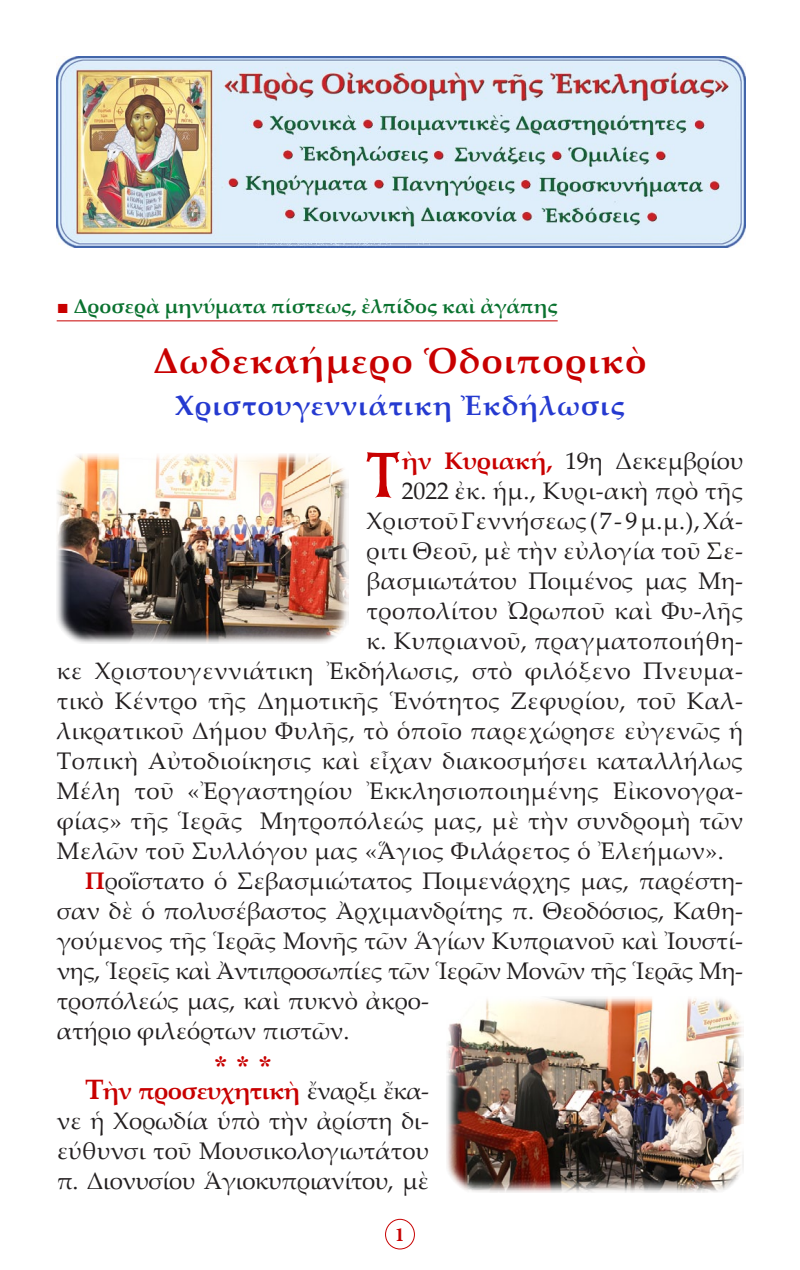
<style>
.page{position:relative;width:800px;height:1270px;background:#fff}
.page>*{position:absolute;margin:0;border:0;box-sizing:border-box;transform-origin:0 0}
.t1{font:63.8px "BYZIMAK";color:#c80000}
.t2{font:700 36px "Palatino Linotype";letter-spacing:.03em;color:#c80000}
.t3{font:700 28px "Palatino Linotype";letter-spacing:.03em;color:#253ad0}
.t4{font:28px "CTOS New Times Bold Test 1";color:#c80000}
.t5{font:24px/30px "Palatino Linotype";letter-spacing:.02em;color:#231f20;text-align:justify}
.t6{font:24px "Palatino Linotype";letter-spacing:-.02em;color:#231f20}
.t7{font:24px "Palatino Linotype";color:#231f20}
.t8{font:700 24px "Palatino Linotype";letter-spacing:-.03em;color:#c80000}
.t9{font:700 20px "Palatino Linotype";color:#0a722f}
.t10{font:700 20px "Minion Pro";color:#c80000}
.s1{font-family:"Times New Roman";font-weight:400;color:#c80000}
.s2{font-weight:700;color:#c80000}
.s3{font-size:28px}
.s4{font-weight:400;color:#231f20}
</style>
<div class="page">
<div style="left:385px;top:1219px;width:30px;height:30px;border:1px solid #c80000;border-radius:50%"></div>
<hr style="left:57px;top:321px;width:501px;height:1px;background:#c80000">
<img style="left:57px;top:57px;width:689px;height:191px">
<img style="left:57px;top:453px;width:292px;height:191px">
<img style="left:446px;top:997px;width:297px;height:196px">
<p class="t9" style="left:57px;top:292px;width:502px"><span class="s1">■</span> Δροσερὰ μηνύματα πίστεως, ἐλπίδος καὶ ἀγάπης</p>
<p class="t2" style="left:153px;top:335px;width:495px">Δωδεκαήμερο Ὁδοιπορικὸ</p>
<p class="t3" style="left:175px;top:385px;width:451px">Χριστουγεννιάτικη Ἐκδήλωσις</p>
<p class="t1" style="left:364px;top:437px;width:39px">Τ</p>
<p class="t5" style="left:366px;top:445px;width:378px;text-align:right"><span class="s2">ὴν Κυριακή,</span> 19η Δεκεμβρίου<br>2022 ἐκ. ἡμ., Κυρι-ακὴ πρὸ τῆς<br>Χριστοῦ Γεννήσεως (7- 9 μ.μ.), Χά&shy;ριτι Θεοῦ, μὲ τὴν εὐλογία τοῦ Σε&shy;βασμιωτάτου Ποιμένος μας Μη-</p>
<p class="t5" style="left:366px;top:595px;width:378px">τροπολίτου Ὠρωποῦ καὶ Φυ-λῆς</p>
<p class="t5" style="left:366px;top:625px;width:378px">κ. Κυπριανοῦ, πραγματοποιήθη-</p>
<p class="t5" style="left:57px;top:655px;width:688px">κε Χριστουγεννιάτικη Ἐκδήλωσις, στὸ φιλόξενο Πνευμα-</p>
<p class="t5" style="left:57px;top:685px;width:688px">τικὸ Κέντρο τῆς Δημοτικῆς Ἑνότητος Ζεφυρίου, τοῦ Καλ-</p>
<p class="t5" style="left:57px;top:715px;width:688px">λικρατικοῦ Δήμου Φυλῆς, τὸ ὁποῖο παρεχώρησε εὐγενῶς ἡ</p>
<p class="t5" style="left:57px;top:745px;width:688px">Τοπικὴ Αὐτοδιοίκησις καὶ εἶχαν διακοσμήσει καταλλήλως</p>
<p class="t5" style="left:57px;top:775px;width:688px">Μέλη τοῦ «Ἐργαστηρίου Ἐκκλησιοποιημένης Εἰκονογρα-</p>
<p class="t5" style="left:57px;top:805px;width:688px">φίας» τῆς Ἱερᾶς Μητροπόλεώς μας, μὲ τὴν συνδρομὴ τῶν</p>
<p class="t5" style="left:57px;top:835px;width:669px">Μελῶν τοῦ Συλλόγου μας «Ἅγιος Φιλάρετος ὁ Ἐλεήμων».</p>
<p class="t5" style="left:57px;top:865px;width:688px;text-indent:28px"><span class="s2">Π</span>ροΐστατο ὁ Σεβασμιώτατος Ποιμενάρχης μας, παρέστη&shy;σαν δὲ ὁ πολυσέβαστος Ἀρχιμανδρίτης π. Θεοδόσιος, Καθη&shy;γούμενος τῆς Ἱερᾶς Μονῆς τῶν Ἁγίων Κυπριανοῦ καὶ Ἰουστί-</p>
<p class="t6" style="left:57px;top:954px;width:688px">νης, Ἱερεῖς καὶ Ἀντιπροσωπίες τῶν Ἱερῶν Μονῶν τῆς Ἱερᾶς Μη-</p>
<p class="t7" style="left:57px;top:984px;width:374px">τροπόλεώς μας, καὶ πυκνὸ ἀκρο-</p>
<p class="t7" style="left:57px;top:1014px;width:294px">ατήριο φιλεόρτων πιστῶν.</p>
<p class="t4" style="left:214px;top:1050px;width:60px">* * *</p>
<p class="t8" style="left:85px;top:1074px;width:346px"><span class="s3">Τ</span>ὴν προσευχητικὴ <span class="s4">ἔναρξι ἔκα-</span></p>
<p class="t5" style="left:57px;top:1105px;width:374px">νε ἡ Χορωδία ὑπὸ τὴν ἀρίστη δι&shy;εύθυνσι τοῦ Μουσικολογιωτάτου π. Διονυσίου Ἁγιοκυπριανίτου, μὲ</p>
<p class="t10" style="left:395px;top:1220px;width:11px">1</p>
</div>
